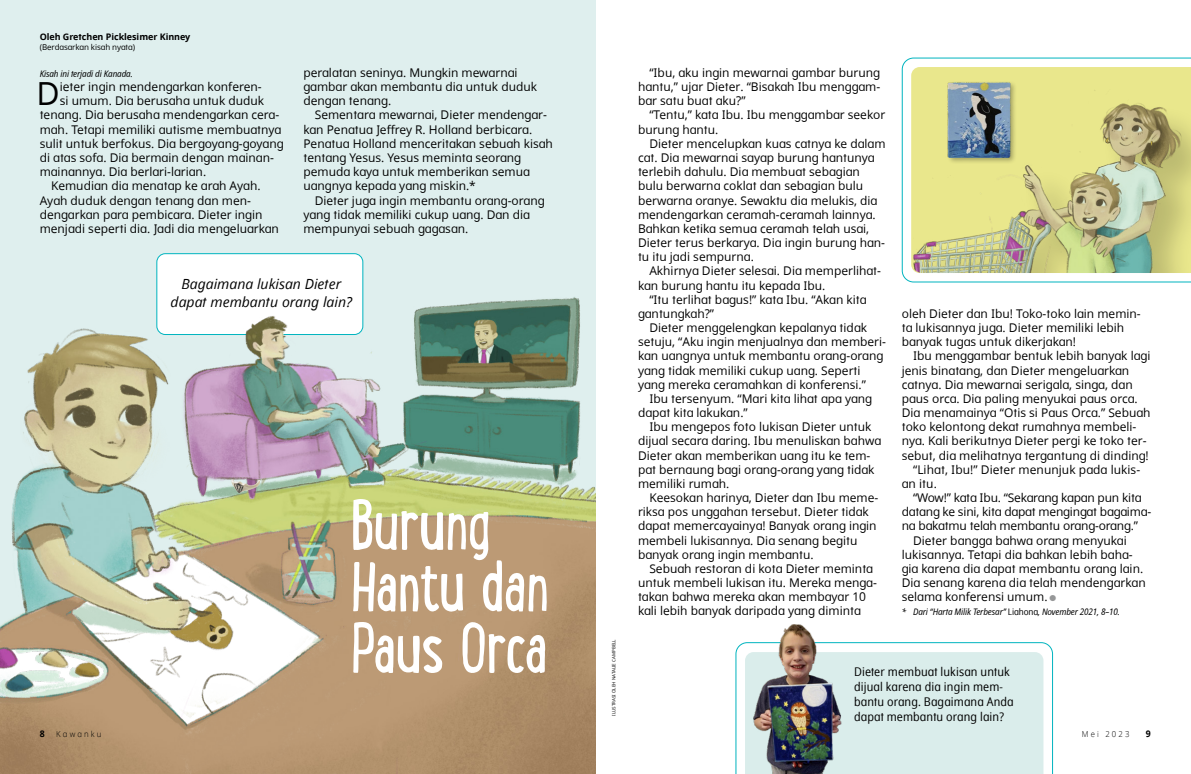
<style>
.page{position:relative;width:1191px;height:774px;background:#fff}
.page>*{position:absolute;margin:0;border:0;box-sizing:border-box;transform-origin:0 0}
.t1{font:77px/61.5px "Lunch Box";letter-spacing:-.035em;color:#fff;scale:.94 1}
.p1_first{font:31.8px "Dots Solidlds Lat";color:#000}
.t2{font:italic 14px/18px "Dots Solidlds Lat";color:#000;text-align:center}
.p1{font:12px/14.2px "Dots Solidlds Lat";color:#000}
.p1_first-2{font:12px "Dots Solidlds Lat";color:#000}
.t3{font:12px/15px "Dots Solid Condlds Lat";letter-spacing:.01em;color:#000}
.t4{font:700 9.2px "Dots Solidlds Lat";color:#000;scale:.95 1}
.p1_note_symbol-1_onl{font:italic 9px "Dots Solid Condlds Lat";letter-spacing:-.01em;color:#000}
.p1-author-name{font:700 9px "Dots Solidlds Lat";letter-spacing:-.005em;color:#000}
.p1_bio{font:italic 9px "Dots Solid Condlds Lat";letter-spacing:-.01em;color:#000}
.t5{font:300 8.2px "Dots Solidlds Lat";letter-spacing:.28em;color:#000;scale:.95 1}
.p1_author-role{font:8px "Dots Solidlds Lat";letter-spacing:-.005em;color:#000}
.FIGimg-CRDT_para{font:4.5px "Dots Solidlds Lat";color:#000}
.s1{font-family:"Ding P Ilds Dpi";font-size:8.5px;color:#969798}
.s2{font-style:normal}
</style>
<div class="page">
<div style="left:0;top:0;width:595px;height:642px;background:#dfefee"></div>
<svg style="left:735px;top:642px;width:318px;height:132px"></svg>
<svg style="left:901px;top:57px;width:290px;height:226px"></svg>
<svg style="left:911px;top:67px;width:280px;height:35px"></svg>
<div style="left:849px;top:652px;width:194px;height:122px;background:#daedeb"></div>
<div style="left:157px;top:254px;width:206px;height:80px;background:#fff;border-radius:9px"></div>
<div style="left:156px;top:253px;width:207px;height:82px;border:1px solid #00b4bf;border-radius:9px"></div>
<img style="left:0;top:290px;width:595px;height:484px">
<img style="left:744px;top:624px;width:105px;height:150px">
<div style="left:912px;top:102px;width:279px;height:171px;background:#000;opacity:.2"></div>
<img style="left:911px;top:70px;width:270px;height:203px">
<img style="left:231px;top:479px;width:29px;height:14px">
<p class="p1-author-name" style="left:40px;top:30px;width:152px">Oleh Gretchen Picklesimer Kinney</p>
<p class="p1_author-role" style="left:40px;top:41px;width:97px">(Berdasarkan kisah nyata)</p>
<p class="p1_bio" style="left:40px;top:67px;width:95px">Kisah ini terjadi di Kanada.</p>
<p class="p1_first" style="left:37px;top:70px;width:25px">D</p>
<p class="p1_first-2" style="left:60px;top:78px;width:203px">ieter ingin mendengarkan konferen-</p>
<p class="p1_first-2" style="left:60px;top:92px;width:206px">si umum. Dia berusaha untuk duduk</p>
<p class="p1_first-2" style="left:40px;top:106px;width:241px">tenang. Dia berusaha mendengarkan cera-</p>
<p class="p1_first-2" style="left:40px;top:120px;width:243px">mah. Tetapi memiliki autisme membuatnya</p>
<p class="p1_first-2" style="left:40px;top:135px;width:245px">sulit untuk berfokus. Dia bergoyang-goyang</p>
<p class="p1_first-2" style="left:40px;top:149px;width:236px">di atas sofa. Dia bermain dengan mainan-</p>
<p class="p1_first-2" style="left:40px;top:163px;width:168px">mainannya. Dia berlari-larian.</p>
<p class="p1" style="left:40px;top:179px;width:241px;text-indent:11px">Kemudian dia menatap ke arah Ayah.<br>Ayah duduk dengan tenang dan men&shy;dengarkan para pembicara. Dieter ingin menjadi seperti dia. Jadi dia mengeluarkan</p>
<p class="p1" style="left:303px;top:66px;width:235px">peralatan seninya. Mungkin mewarnai gambar akan membantu dia untuk duduk dengan tenang.</p>
<p class="p1" style="left:303px;top:108px;width:251px;text-indent:11px">Sementara mewarnai, Dieter mendengar&shy;kan Penatua Jeffrey R. Holland berbicara.<br>Penatua Holland menceritakan sebuah kisah tentang Yesus. Yesus meminta seorang pemuda kaya untuk memberikan semua uangnya kepada yang miskin.*</p>
<p class="p1" style="left:303px;top:193px;width:243px;text-indent:11px">Dieter juga ingin membantu orang-orang yang tidak memiliki cukup uang. Dan dia mempunyai sebuah gagasan.</p>
<p class="t2" style="left:171px;top:275px;width:183px">Bagaimana lukisan Dieter dapat membantu orang lain?</p>
<p class="t1" style="left:350px;top:491px;width:214px">Burung<br>Hantu dan<br>Paus Orca</p>
<p class="FIGimg-CRDT_para" style="left:610px;top:716px;width:78px;rotate:-90deg">ILUSTRASI OLEH NATALIE CAMPBELL</p>
<p class="p1" style="left:638px;top:66px;width:244px;text-align:justify;text-indent:11px">“Ibu, aku ingin mewarnai gambar burung hantu,” ujar Dieter. “Bisakah Ibu menggam&shy;bar satu buat aku?”</p>
<p class="p1" style="left:638px;top:108px;width:249px;text-indent:11px">“Tentu,” kata Ibu. Ibu menggambar seekor burung hantu.</p>
<p class="p1" style="left:638px;top:136px;width:249px;text-indent:11px">Dieter mencelupkan kuas catnya ke dalam cat. Dia mewarnai sayap burung hantunya terlebih dahulu. Dia membuat sebagian bulu berwarna coklat dan sebagian bulu berwarna oranye. Sewaktu dia melukis, dia mendengarkan ceramah-ceramah lainnya.<br>Bahkan ketika semua ceramah telah usai, Dieter terus berkarya. Dia ingin burung han&shy;tu itu jadi sempurna.</p>
<p class="p1" style="left:638px;top:264px;width:244px;text-indent:11px">Akhirnya Dieter selesai. Dia memperlihat&shy;kan burung hantu itu kepada Ibu.</p>
<p class="p1" style="left:638px;top:292px;width:230px;text-indent:11px">“Itu terlihat bagus!” kata Ibu. “Akan kita gantungkah?”</p>
<p class="p1" style="left:638px;top:321px;width:249px;text-indent:11px">Dieter menggelengkan kepalanya tidak setuju, “Aku ingin menjualnya dan memberi&shy;kan uangnya untuk membantu orang-orang yang tidak memiliki cukup uang. Seperti yang mereka ceramahkan di konferensi.”</p>
<p class="p1" style="left:638px;top:391px;width:235px;text-indent:11px">Ibu tersenyum. “Mari kita lihat apa yang dapat kita lakukan.”</p>
<p class="p1" style="left:638px;top:420px;width:245px;text-indent:11px">Ibu mengepos foto lukisan Dieter untuk dijual secara daring. Ibu menuliskan bahwa Dieter akan memberikan uang itu ke tem&shy;pat bernaung bagi orang-orang yang tidak memiliki rumah.</p>
<p class="p1" style="left:638px;top:491px;width:242px;text-indent:11px">Keesokan harinya, Dieter dan Ibu meme&shy;riksa pos unggahan tersebut. Dieter tidak dapat memercayainya! Banyak orang ingin membeli lukisannya. Dia senang begitu banyak orang ingin membantu.</p>
<p class="p1" style="left:638px;top:561px;width:240px;text-indent:11px">Sebuah restoran di kota Dieter meminta untuk membeli lukisan itu. Mereka menga&shy;takan bahwa mereka akan membayar 10 kali lebih banyak daripada yang diminta</p>
<p class="p1" style="left:901px;top:306px;width:240px">oleh Dieter dan Ibu! Toko-toko lain memin&shy;ta lukisannya juga. Dieter memiliki lebih banyak tugas untuk dikerjakan!</p>
<p class="p1" style="left:901px;top:349px;width:250px;text-indent:11px">Ibu menggambar bentuk lebih banyak lagi jenis binatang, dan Dieter mengeluarkan catnya. Dia mewarnai serigala, singa, dan paus orca. Dia paling menyukai paus orca.<br>Dia menamainya “Otis si Paus Orca.” Sebuah toko kelontong dekat rumahnya membeli&shy;nya. Kali berikutnya Dieter pergi ke toko ter&shy;sebut, dia melihatnya tergantung di dinding!</p>
<p class="p1" style="left:901px;top:462px;width:240px;text-indent:11px">“Lihat, Ibu!” Dieter menunjuk pada lukis&shy;an itu.</p>
<p class="p1" style="left:901px;top:491px;width:251px;text-indent:11px">“Wow!” kata Ibu. “Sekarang kapan pun kita datang ke sini, kita dapat mengingat bagaima&shy;na bakatmu telah membantu orang-orang.”</p>
<p class="p1" style="left:901px;top:533px;width:245px;text-indent:11px">Dieter bangga bahwa orang menyukai lukisannya. Tetapi dia bahkan lebih baha&shy;gia karena dia dapat membantu orang lain.<br>Dia senang karena dia telah mendengarkan selama konferensi umum. <span class="s1">●</span></p>
<p class="p1_note_symbol-1_onl" style="left:901px;top:605px;width:219px">* Dari “Harta Milik Terbesar” <span class="s2">Liahona</span>, November 2021, 8–10.</p>
<p class="t3" style="left:854px;top:664px;width:161px">Dieter membuat lukisan untuk dijual karena dia ingin mem&shy;bantu orang. Bagaimana Anda dapat membantu orang lain?</p>
<p class="t4" style="left:40px;top:727px;width:7px">8</p>
<p class="t5" style="left:56px;top:728px;width:49px">Kawanku</p>
<p class="t5" style="left:1082px;top:728px;width:52px">Mei 2023</p>
<p class="t4" style="left:1146px;top:727px;width:7px">9</p>
</div>
